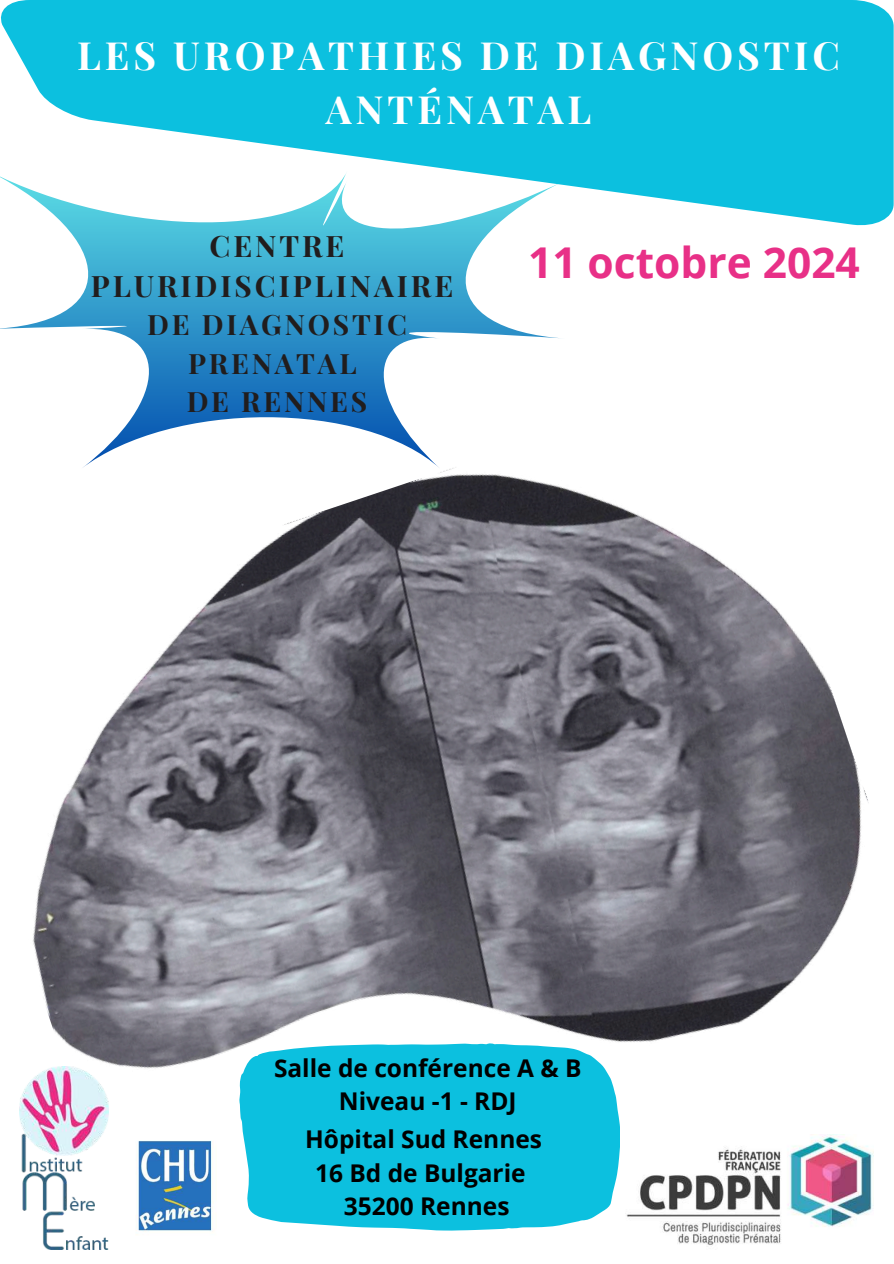
<style>
.page{position:relative;width:894px;height:1264px;background:#fff}
.page>*{position:absolute;margin:0;border:0;box-sizing:border-box;transform-origin:0 0}
.t1{font:700 42.45px "Open Sans";color:#e83087}
.t2{font:700 38.85px/54px "Playfair Display";letter-spacing:.1em;color:#fff;text-align:center}
.t3{font:700 29.55px/40.5px "Playfair Display";letter-spacing:.1em;color:#211d1d;text-align:center}
.t4{font:700 28.05px/38.2px "Playfair Display";letter-spacing:.1em;color:#211d1d;text-align:center}
.t5{font:700 24.45px/33.5px "Open Sans";color:#000;text-align:center}
</style>
<div class="page">
<img style="left:43px;top:1230px;width:65px;height:19px">
<img style="left:664px;top:1230px;width:117px;height:15px">
<svg style="left:0;top:176px;width:560px;height:200px"></svg>
<svg style="left:1px;top:0;width:892px;height:225px;fill:#0cc0df"></svg>
<img style="left:19px;top:376px;width:855px;height:854px">
<img style="left:123px;top:1134px;width:107px;height:97px">
<h2 class="t2" style="left:77px;top:27px;width:763px">LES UROPATHIES DE DIAGNOSTIC<br>ANTÉNATAL</h2>
<p class="t3" style="left:91px;top:224px;width:364px">CENTRE<br>PLURIDISCIPLINAIRE</p>
<p class="t4" style="left:147px;top:304px;width:261px">DE DIAGNOSTIC<br>PRENATAL<br>DE RENNES</p>
<h1 class="t1" style="left:528px;top:233px;width:333px">11 octobre 2024</h1>
<p class="t5" style="left:274px;top:1050px;width:309px">Salle de conférence A &amp; B<br>Niveau -1 - RDJ</p>
<p class="t5" style="left:305px;top:1122px;width:238px">Hôpital Sud Rennes<br>16 Bd de Bulgarie<br>35200 Rennes</p>
</div>
